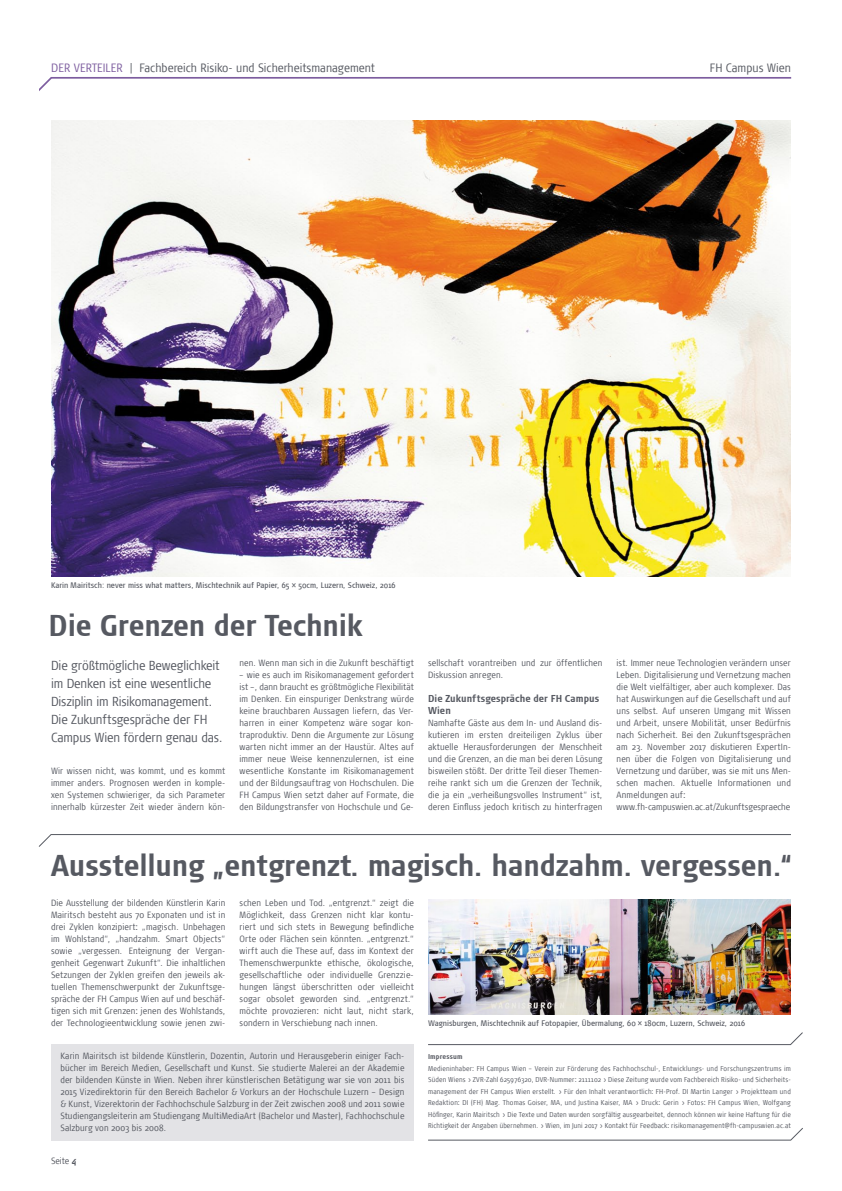
<style>
.page{position:relative;width:842px;height:1191px;background:#fff}
.page>*{position:absolute;margin:0;border:0;box-sizing:border-box;transform-origin:0 0}
.t1{font:700 30px "Signa Cond";color:#565961}
.t2{font:300 13px/18px "Signa Cond";letter-spacing:-.015em;color:#565961}
.t3{font:300 12px "Signa Cond";color:#565961}
.t4{font:700 10px/12px "Signa Cond";letter-spacing:.01em;color:#565961}
.t5{font:300 9px/12px "Signa Cond";letter-spacing:.01em;color:#565961;text-align:justify}
.t6{font:8px "Signa Cond";color:#565961}
.t7{font:300 7px/11.5px "Signa Cond";letter-spacing:.01em;color:#565961;text-align:justify}
.t8{font:700 7px "Signa Cond";letter-spacing:.02em;color:#565961}
.s1{color:#7d5d9f}
.s2{font-weight:700}
</style>
<div class="page">
<svg style="left:428px;top:1032px;width:375px;height:13px"></svg>
<svg style="left:428px;top:1128px;width:375px;height:12px"></svg>
<svg style="left:39px;top:77px;width:753px;height:14px"></svg>
<svg style="left:38px;top:834px;width:753px;height:13px"></svg>
<div style="left:51px;top:1044px;width:363px;height:96px;background:#e3e3e6"></div>
<img style="left:51px;top:120px;width:740px;height:456px">
<img style="left:428px;top:899px;width:363px;height:115px">
<h3 class="t3" style="left:51px;top:61px;width:325px"><span class="s1">DER VERTEILER</span> | Fachbereich Risiko- und Sicherheitsmanagement</h3>
<h3 class="t3" style="left:710px;top:61px;width:83px">FH Campus Wien</h3>
<p class="t6" style="left:51px;top:581px;width:346px">Karin Mairitsch: never miss what matters, Mischtechnik auf Papier, 65 × 50cm, Luzern, Schweiz, 2016</p>
<h1 class="t1" style="left:49px;top:609px;width:315px">Die Grenzen der Technik</h1>
<h2 class="t2" style="left:51px;top:657px;width:173px">Die größtmögliche Beweglichkeit im Denken ist eine wesentliche<br>Disziplin im Risikomanagement.<br>Die Zukunftsgespräche der FH<br>Campus Wien fördern genau das.</h2>
<p class="t5" style="left:51px;top:765px;width:176px">Wir wissen nicht, was kommt, und es kommt immer anders. Prognosen werden in komple&shy;xen Systemen schwieriger, da sich Parameter innerhalb kürzester Zeit wieder ändern kön-</p>
<p class="t5" style="left:240px;top:657px;width:176px">nen. Wenn man sich in die Zukunft beschäftigt</p>
<p class="t5" style="left:240px;top:669px;width:176px;text-align:left">– wie es auch im Risikomanagement gefordert ist –, dann braucht es größtmögliche Flexibilität im Denken. Ein einspuriger Denkstrang würde keine brauchbaren Aussagen liefern, das Ver&shy;harren in einer Kompetenz wäre sogar kon&shy;traproduktiv. Denn die Argumente zur Lösung warten nicht immer an der Haustür. Altes auf immer neue Weise kennenzulernen, ist eine wesentliche Konstante im Risikomanagement und der Bildungsauftrag von Hochschulen. Die FH Campus Wien setzt daher auf Formate, die den Bildungstransfer von Hochschule und Ge-</p>
<p class="t5" style="left:428px;top:657px;width:176px">sellschaft vorantreiben und zur öffentlichen<br>Diskussion anregen.</p>
<p class="t4" style="left:428px;top:693px;width:173px">Die Zukunftsgespräche der FH Campus<br>Wien</p>
<p class="t5" style="left:428px;top:717px;width:176px">Namhafte Gäste aus dem In- und Ausland dis&shy;kutieren im ersten dreiteiligen Zyklus über aktuelle Herausforderungen der Menschheit und die Grenzen, an die man bei deren Lösung bisweilen stößt. Der dritte Teil dieser Themen&shy;reihe rankt sich um die Grenzen der Technik, die ja ein „verheißungsvolles Instrument“ ist, deren Einfluss jedoch kritisch zu hinterfragen</p>
<p class="t5" style="left:617px;top:657px;width:176px;text-align:left">ist. Immer neue Technologien verändern unser Leben. Digitalisierung und Vernetzung machen die Welt vielfältiger, aber auch komplexer. Das hat Auswirkungen auf die Gesellschaft und auf uns selbst. Auf unseren Umgang mit Wissen und Arbeit, unsere Mobilität, unser Bedürfnis nach Sicherheit. Bei den Zukunftsgesprächen am 23. November 2017 diskutieren ExpertIn&shy;nen über die Folgen von Digitalisierung und Vernetzung und darüber, was sie mit uns Men&shy;schen machen. Aktuelle Informationen und Anmeldungen auf: www.fh-campuswien.ac.at/Zukunftsgespraeche</p>
<h1 class="t1" style="left:51px;top:849px;width:743px">Ausstellung „entgrenzt. magisch. handzahm. vergessen.“</h1>
<p class="t5" style="left:51px;top:897px;width:176px">Die Ausstellung der bildenden Künstlerin Karin Mairitsch besteht aus 70 Exponaten und ist in drei Zyklen konzipiert: „magisch. Unbehagen im Wohlstand“, „handzahm. Smart Objects“ sowie „vergessen. Enteignung der Vergan&shy;genheit Gegenwart Zukunft“. Die inhaltlichen Setzungen der Zyklen greifen den jeweils ak&shy;tuellen Themenschwerpunkt der Zukunftsge&shy;spräche der FH Campus Wien auf und beschäf&shy;tigen sich mit Grenzen: jenen des Wohlstands, der Technologieentwicklung sowie jenen zwi-</p>
<p class="t5" style="left:240px;top:897px;width:176px">schen Leben und Tod. „entgrenzt.“ zeigt die Möglichkeit, dass Grenzen nicht klar kontu&shy;riert und sich stets in Bewegung befindliche Orte oder Flächen sein könnten. „entgrenzt.“ wirft auch die These auf, dass im Kontext der Themenschwerpunkte ethische, ökologische, gesellschaftliche oder individuelle Grenzzie&shy;hungen längst überschritten oder vielleicht sogar obsolet geworden sind. „entgrenzt.“ möchte provozieren: nicht laut, nicht stark, sondern in Verschiebung nach innen.</p>
<p class="t5" style="left:60px;top:1050px;width:346px;text-align:left">Karin Mairitsch ist bildende Künstlerin, Dozentin, Autorin und Herausgeberin einiger Fach&shy;bücher im Bereich Medien, Gesellschaft und Kunst. Sie studierte Malerei an der Akademie der bildenden Künste in Wien. Neben ihrer künstlerischen Betätigung war sie von 2011 bis 2015 Vizedirektorin für den Bereich Bachelor &amp; Vorkurs an der Hochschule Luzern – Design &amp; Kunst, Vizerektorin der Fachhochschule Salzburg in der Zeit zwischen 2008 und 2011 sowie Studiengangsleiterin am Studiengang MultiMediaArt (Bachelor und Master), Fachhochschule Salzburg von 2003 bis 2008.</p>
<p class="t5" style="left:51px;top:1155px;width:27px">Seite <span class="s2">4</span></p>
<p class="t6" style="left:428px;top:1019px;width:319px">Wagnisburgen, Mischtechnik auf Fotopapier, Übermalung, 60 × 180cm, Luzern, Schweiz, 2016</p>
<p class="t8" style="left:428px;top:1053px;width:36px">Impressum</p>
<p class="t7" style="left:428px;top:1062px;width:364px">Medieninhaber: FH Campus Wien – Verein zur Förderung des Fachhochschul-, Entwicklungs- und Forschungszentrums im Süden Wiens &gt; ZVR-Zahl 625976320, DVR-Nummer: 2111102 &gt; Diese Zeitung wurde vom Fachbereich Risiko- und Sicherheits&shy;management der FH Campus Wien erstellt. &gt; Für den Inhalt verantwortlich: FH-Prof. DI Martin Langer &gt; Projektteam und Redaktion: DI (FH) Mag. Thomas Goiser, MA, und Justina Kaiser, MA &gt; Druck: Gerin &gt; Fotos: FH Campus Wien, Wolfgang Höfinger, Karin Mairitsch &gt; Die Texte und Daten wurden sorgfältig ausgearbeitet, dennoch können wir keine Haftung für die Richtigkeit der Angaben übernehmen. &gt; Wien, im Juni 2017 &gt; Kontakt für Feedback: risikomanagement@fh-campuswien.ac.at</p>
</div>
